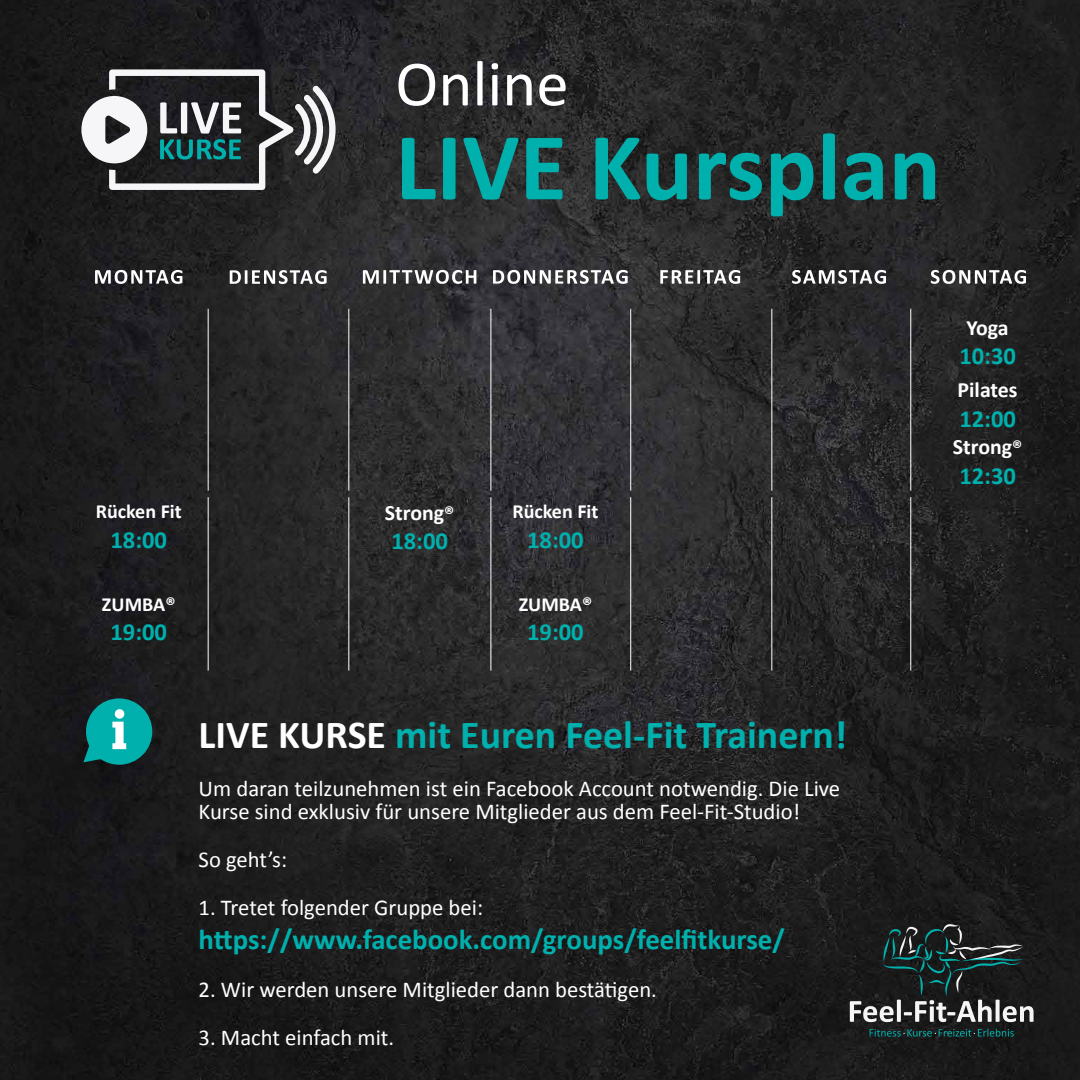
<style>
.page{position:relative;width:1080px;height:1080px;background:#fff}
.page>*{position:absolute;margin:0;border:0;box-sizing:border-box;transform-origin:0 0}
.t1{font:700 97px "Calibri";color:#00b0ad}
.t2{font:65px "Calibri";color:#fff}
.t3{font:700 39.9px "Calibri";color:#00b0ad}
.t4{font:700 28.9px "Calibri";color:#00b0ad}
.t5{font:700 24.6px "Calibri";color:#00b0ad}
.t6{font:22.7px/23.8px "Calibri";color:#fff}
.t7{font:700 21.9px "Calibri";color:#fff}
.t8{font:700 20px "Calibri";color:#fff}
.s1{font-size:20px}
.s2{color:#fff}
</style>
<div class="page">
<img style="left:0;top:0;width:1080px;height:1080px">
<svg style="left:850px;top:924px;width:184px;height:98px"></svg>
<svg style="left:870px;top:1029px;width:144px;height:8px"></svg>
<svg style="left:95px;top:270px;width:87px;height:14px"></svg>
<svg style="left:230px;top:270px;width:97px;height:14px"></svg>
<svg style="left:363px;top:270px;width:113px;height:14px"></svg>
<svg style="left:493px;top:270px;width:135px;height:14px"></svg>
<svg style="left:660px;top:270px;width:80px;height:14px"></svg>
<svg style="left:792px;top:270px;width:94px;height:14px"></svg>
<svg style="left:931px;top:270px;width:95px;height:14px"></svg>
<hr style="left:208px;top:309px;width:1px;height:182px;background:#fff">
<hr style="left:348px;top:309px;width:1px;height:182px;background:#fff">
<hr style="left:491px;top:309px;width:1px;height:182px;background:#fff">
<hr style="left:630px;top:309px;width:1px;height:182px;background:#fff">
<hr style="left:771px;top:309px;width:1px;height:182px;background:#fff">
<hr style="left:910px;top:309px;width:1px;height:182px;background:#fff">
<hr style="left:208px;top:497px;width:1px;height:174px;background:#fff">
<hr style="left:348px;top:497px;width:1px;height:174px;background:#fff">
<hr style="left:491px;top:497px;width:1px;height:174px;background:#fff">
<hr style="left:630px;top:497px;width:1px;height:174px;background:#fff">
<hr style="left:771px;top:497px;width:1px;height:174px;background:#fff">
<hr style="left:910px;top:497px;width:1px;height:174px;background:#fff">
<svg style="left:83px;top:698px;width:69px;height:67px"></svg>
<svg style="left:81px;top:69px;width:255px;height:121px"></svg>
<h2 class="t2" style="left:395px;top:39px;width:175px">Online</h2>
<h1 class="t1" style="left:395px;top:98px;width:547px">LIVE Kursplan</h1>
<p class="t8" style="left:96px;top:498px;width:87px">Rücken Fit</p>
<p class="t5" style="left:110px;top:522px;width:58px">18:00</p>
<p class="t8" style="left:102px;top:590px;width:75px">ZUMBA®</p>
<p class="t5" style="left:110px;top:615px;width:58px">19:00</p>
<p class="t7" style="left:385px;top:497px;width:71px">Strong<span class="s1">®</span></p>
<p class="t5" style="left:391px;top:524px;width:58px">18:00</p>
<p class="t8" style="left:512px;top:498px;width:87px">Rücken Fit</p>
<p class="t5" style="left:527px;top:522px;width:58px">18:00</p>
<p class="t8" style="left:519px;top:590px;width:75px">ZUMBA®</p>
<p class="t5" style="left:527px;top:615px;width:58px">19:00</p>
<h3 class="t3" style="left:199px;top:706px;width:650px"><span class="s2">LIVE KURSE</span> mit Euren Feel-Fit Trainern!</h3>
<p class="t6" style="left:199px;top:776px;width:643px">Um daran teilzunehmen ist ein Facebook Account notwendig. Die Live<br>Kurse sind exklusiv für unsere Mitglieder aus dem Feel-Fit-Studio!</p>
<p class="t6" style="left:199px;top:847px;width:90px">So geht’s:</p>
<p class="t6" style="left:199px;top:895px;width:286px">1. Tretet folgender Gruppe bei:</p>
<p class="t4" style="left:199px;top:919px;width:588px">https://www.facebook.com/groups/feelfitkurse/</p>
<p class="t6" style="left:199px;top:977px;width:460px">2. Wir werden unsere Mitglieder dann bestätigen.</p>
<p class="t6" style="left:199px;top:1025px;width:197px">3. Macht einfach mit.</p>
<p class="t7" style="left:967px;top:312px;width:44px">Yoga</p>
<p class="t5" style="left:959px;top:339px;width:58px">10:30</p>
<p class="t7" style="left:958px;top:375px;width:62px">Pilates</p>
<p class="t5" style="left:959px;top:401px;width:58px">12:00</p>
<p class="t7" style="left:953px;top:431px;width:71px">Strong<span class="s1">®</span></p>
<p class="t5" style="left:959px;top:458px;width:58px">12:30</p>
</div>
